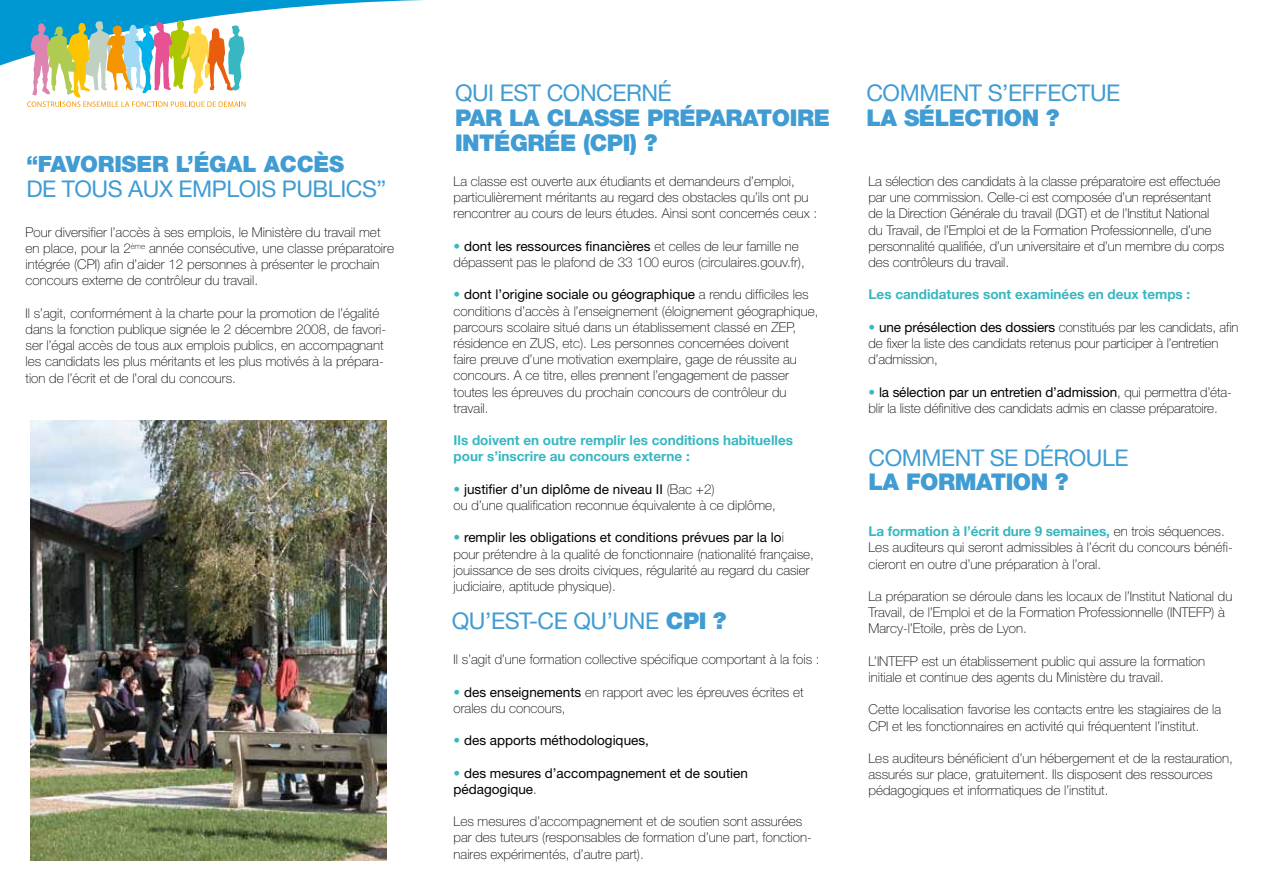
<style>
.page{position:relative;width:1263px;height:893px;background:#fff}
.page>*{position:absolute;margin:0;border:0;box-sizing:border-box;transform-origin:0 0}
.t1{font:23.1px "Helvetica Neue";letter-spacing:-.02em;color:#409cd2}
.t2{font:900 23.1px/24.8px "Helvetica Neue";letter-spacing:-.02em;color:#409cd2}
.t3{font:900 22.5px "Helvetica Neue";letter-spacing:-.01em;color:#409cd2}
.t4{font:100 13.5px/16.2px "Helvetica Neue";color:#000}
.t5{font:700 13.5px/16.2px "Helvetica Neue";color:#36b7c1}
.t6{font:13.5px/16.2px "Helvetica Neue";color:#000}
.s1{color:#36b7c1}
.s2{font-weight:400}
.s3{font-weight:900}
.s4{font-weight:100;color:#36b7c1}
.s5{font-weight:100}
.s6{font-weight:700;color:#36b7c1}
</style>
<div class="page">
<img style="left:31px;top:421px;width:356px;height:440px">
<svg style="left:0;top:0;width:424px;height:107px"></svg>
<svg style="left:27px;top:20px;width:218px;height:88px"></svg>
<h2 class="t3" style="left:26px;top:151px;width:319px">“FAVORISER L’ÉGAL ACCÈS</h2>
<h1 class="t1" style="left:26px;top:175px;width:362px">de tous aux emplois publics”</h1>
<p class="t4" style="left:26px;top:224px;width:370px">Pour diversifier l’accès à ses emplois, le Ministère du travail met en place, pour la 2<sup>ème</sup> année consécutive, une classe préparatoire intégrée (CPI) afin d’aider 12 personnes à présenter le prochain concours externe de contrôleur du travail.</p>
<p class="t4" style="left:26px;top:305px;width:362px">Il s’agit, conformément à la charte pour la promotion de l’égalité dans la fonction publique signée le 2 décembre 2008, de favori&shy;ser l’égal accès de tous aux emplois publics, en accompagnant les candidats les plus méritants et les plus motivés à la prépara&shy;tion de l’écrit et de l’oral du concours.</p>
<h1 class="t1" style="left:455px;top:79px;width:218px">Qui est concerné</h1>
<h1 class="t2" style="left:455px;top:105px;width:376px">PAR LA CLASSE PRÉPARATOIRE<br>INTÉGRÉE (CPI) ?</h1>
<p class="t4" style="left:454px;top:173px;width:365px">La classe est ouverte aux étudiants et demandeurs d’emploi, particulièrement méritants au regard des obstacles qu’ils ont pu rencontrer au cours de leurs études. Ainsi sont concernés ceux :</p>
<p class="t4" style="left:454px;top:238px;width:353px"><span class="s1">•</span> <span class="s2">dont les ressources financières</span> et celles de leur famille ne dépassent pas le plafond de 33 100 euros (circulaires.gouv.fr),</p>
<p class="t4" style="left:454px;top:286px;width:366px"><span class="s1">•</span> <span class="s2">dont l’origine sociale ou géographique</span> a rendu difficiles les conditions d’accès à l’enseignement (éloignement géographique, parcours scolaire situé dans un établissement classé en ZEP, résidence en ZUS, etc). Les personnes concernées doivent<br>faire preuve d’une motivation exemplaire, gage de réussite au concours. A ce titre, elles prennent l’engagement de passer toutes les épreuves du prochain concours de contrôleur du travail.</p>
<p class="t5" style="left:454px;top:432px;width:341px">Ils doivent en outre remplir les conditions habituelles pour s’inscrire au concours externe :</p>
<p class="t4" style="left:454px;top:481px;width:324px"><span class="s1">•</span> <span class="s2">justifier d’un diplôme de niveau II</span> (Bac +2)<br>ou d’une qualification reconnue équivalente à ce diplôme,</p>
<p class="t4" style="left:454px;top:529px;width:362px"><span class="s1">•</span> <span class="s2">remplir les obligations et conditions prévues par la lo</span>i<br>pour prétendre à la qualité de fonctionnaire (nationalité française, jouissance de ses droits civiques, régularité au regard du casier judiciaire, aptitude physique).</p>
<h1 class="t1" style="left:452px;top:607px;width:276px">Qu’est-ce qu’une <span class="s3">CPI ?</span></h1>
<p class="t4" style="left:454px;top:651px;width:368px">Il s’agit d’une formation collective spécifique comportant à la fois :</p>
<p class="t4" style="left:454px;top:684px;width:351px"><span class="s1">•</span> <span class="s2">des enseignements</span> en rapport avec les épreuves écrites et orales du concours,</p>
<p class="t6" style="left:454px;top:732px;width:197px"><span class="s4">•</span> des apports méthodologiques,</p>
<p class="t6" style="left:454px;top:764px;width:296px"><span class="s4">•</span> des mesures d’accompagnement et de soutien pédagogique<span class="s5">.</span></p>
<p class="t4" style="left:454px;top:813px;width:360px">Les mesures d’accompagnement et de soutien sont assurées par des tuteurs (responsables de formation d’une part, fonction&shy;naires expérimentés, d’autre part).</p>
<h1 class="t1" style="left:866px;top:79px;width:255px">Comment s’effectue</h1>
<h1 class="t2" style="left:866px;top:105px;width:194px">LA SÉLECTION ?</h1>
<p class="t4" style="left:868px;top:173px;width:357px">La sélection des candidats à la classe préparatoire est effectuée par une commission. Celle-ci est composée d’un représentant de la Direction Générale du travail (DGT) et de l’Institut National du Travail, de l’Emploi et de la Formation Professionnelle, d’une personnalité qualifiée, d’un universitaire et d’un membre du corps des contrôleurs du travail.</p>
<p class="t5" style="left:868px;top:286px;width:323px">Les candidatures sont examinées en deux temps :</p>
<p class="t4" style="left:868px;top:319px;width:371px"><span class="s1">•</span> <span class="s2">une présélection des dossiers</span> constitués par les candidats, afin de fixer la liste des candidats retenus pour participer à l’entretien d’admission,</p>
<p class="t4" style="left:868px;top:384px;width:365px"><span class="s1">•</span> <span class="s2">la sélection par un entretien d’admission</span>, qui permettra d’éta&shy;blir la liste définitive des candidats admis en classe préparatoire.</p>
<h1 class="t1" style="left:868px;top:444px;width:261px">Comment se déroule</h1>
<h1 class="t2" style="left:868px;top:470px;width:201px">LA FORMATION ?</h1>
<p class="t4" style="left:868px;top:523px;width:366px"><span class="s6">La formation à l’écrit dure 9 semaines,</span> en trois séquences.<br>Les auditeurs qui seront admissibles à l’écrit du concours bénéfi&shy;cieront en outre d’une préparation à l’oral.</p>
<p class="t4" style="left:868px;top:588px;width:365px">La préparation se déroule dans les locaux de l’Institut National du<br>Travail, de l’Emploi et de la Formation Professionnelle (INTEFP) à<br>Marcy-l’Etoile, près de Lyon.</p>
<p class="t4" style="left:868px;top:653px;width:338px">L’INTEFP est un établissement public qui assure la formation initiale et continue des agents du Ministère du travail.</p>
<p class="t4" style="left:868px;top:701px;width:354px">Cette localisation favorise les contacts entre les stagiaires de la<br>CPI et les fonctionnaires en activité qui fréquentent l’institut.</p>
<p class="t4" style="left:868px;top:750px;width:366px">Les auditeurs bénéficient d’un hébergement et de la restauration, assurés sur place, gratuitement. Ils disposent des ressources pédagogiques et informatiques de l’institut.</p>
</div>
